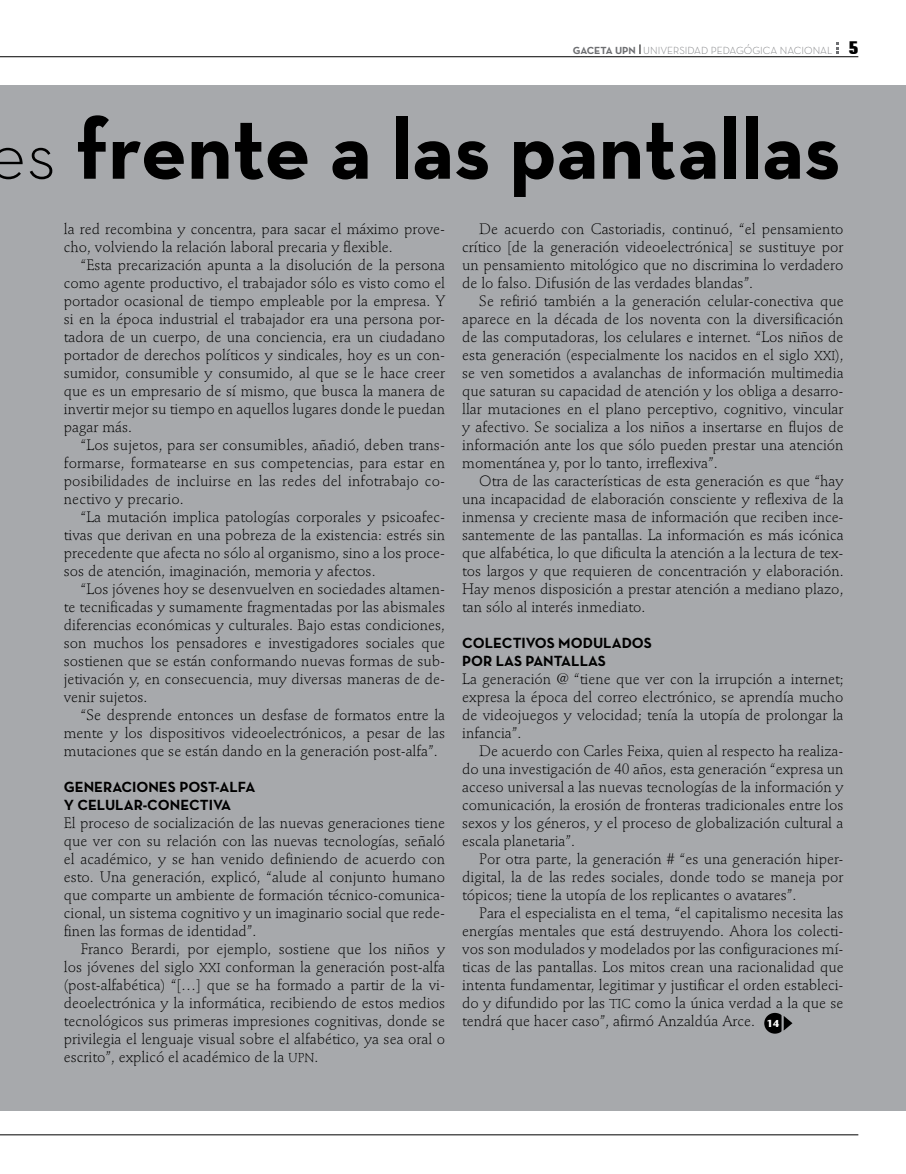
<style>
.page{position:relative;width:906px;height:1174px;background:#fff}
.page>*{position:absolute;margin:0;border:0;box-sizing:border-box;transform-origin:0 0}
.t1{font:700 86.1px "Neutra Text";letter-spacing:-.005em;color:#000}
.t2{font:300 15px/18px "Stempel Schneidler";color:#000;text-align:justify}
.t3{font:700 15px/18px "Neutra Text";color:#000}
.t4{font:300 10.5px "Neutra Text";color:#77787b}
.s1{font-weight:700;color:#6d6e71}
.s2{font-family:"Briem Akademi MM 900 400";font-weight:400;font-size:18px;color:#000}
.s3{font-weight:300;font-size:74.1px}
.s4{font-family:"Stempel Schneidler Light SC850";font-weight:400;font-size:12.75px}
.s5{font-family:"Stone Sans";font-weight:700;font-size:10.05px;color:#fff}
</style>
<div class="page">
<hr style="left:0;top:56px;width:858px;height:1px;background:#000">
<svg style="left:836px;top:42px;width:3px;height:12px"></svg>
<hr style="left:0;top:1134px;width:858px;height:1px;background:#000">
<div style="left:0;top:85px;width:906px;height:1025px;background:#a7a9ac"></div>
<div style="left:764px;top:1012px;width:21px;height:21px;background:#000;border-radius:50%"></div>
<svg style="left:781px;top:1015px;width:11px;height:17px"></svg>
<p class="t4" style="left:573px;top:44px;width:287px"><span class="s1">GACETA UPN</span> UNIVERSIDAD PEDAGÓGICA NACIONAL <span class="s2">5</span></p>
<h1 class="t1" style="left:-11px;top:96px;width:853px"><span class="s3">ES</span> FRENTE A LAS PANTALLAS</h1>
<p class="t2" style="left:64px;top:220px;width:383px">la red recombina y concentra, para sacar el máximo prove&shy;cho, volviendo la relación laboral precaria y flexible.</p>
<p class="t2" style="left:64px;top:256px;width:383px;text-indent:17px">“Esta precarización apunta a la disolución de la persona como agente productivo, el trabajador sólo es visto como el portador ocasional de tiempo empleable por la empresa. Y si en la época industrial el trabajador era una persona por&shy;tadora de un cuerpo, de una conciencia, era un ciudadano portador de derechos políticos y sindicales, hoy es un con&shy;sumidor, consumible y consumido, al que se le hace creer que es un empresario de sí mismo, que busca la manera de invertir mejor su tiempo en aquellos lugares donde le puedan pagar más.</p>
<p class="t2" style="left:64px;top:436px;width:383px;text-indent:17px">“Los sujetos, para ser consumibles, añadió, deben trans&shy;formarse, formatearse en sus competencias, para estar en posibilidades de incluirse en las redes del infotrabajo co&shy;nectivo y precario.</p>
<p class="t2" style="left:64px;top:508px;width:383px;text-indent:17px">“La mutación implica patologías corporales y psicoafec&shy;tivas que derivan en una pobreza de la existencia: estrés sin precedente que afecta no sólo al organismo, sino a los proce&shy;sos de atención, imaginación, memoria y afectos.</p>
<p class="t2" style="left:64px;top:580px;width:383px;text-indent:17px">“Los jóvenes hoy se desenvuelven en sociedades altamen&shy;te tecnificadas y sumamente fragmentadas por las abismales diferencias económicas y culturales. Bajo estas condiciones, son muchos los pensadores e investigadores sociales que sostienen que se están conformando nuevas formas de sub&shy;jetivación y, en consecuencia, muy diversas maneras de de&shy;venir sujetos.</p>
<p class="t2" style="left:64px;top:706px;width:383px;text-indent:17px">“Se desprende entonces un desfase de formatos entre la mente y los dispositivos videoelectrónicos, a pesar de las mutaciones que se están dando en la generación post-alfa”.</p>
<p class="t3" style="left:64px;top:778px;width:21px">GENE</p>
<p class="t2" style="left:462px;top:220px;width:383px;text-indent:17px">De acuerdo con Castoriadis, continuó, “el pensamiento crítico [de la generación videoelectrónica] se sustituye por un pensamiento mitológico que no discrimina lo verdadero de lo falso. Difusión de las verdades blandas”.</p>
<p class="t2" style="left:462px;top:292px;width:383px;text-indent:17px">Se refirió también a la generación celular-conectiva que aparece en la década de los noventa con la diversificación de las computadoras, los celulares e internet. “Los niños de esta generación (especialmente los nacidos en el siglo <span class="s4">XXI</span>), se ven sometidos a avalanchas de información multimedia que saturan su capacidad de atención y los obliga a desarro&shy;llar mutaciones en el plano perceptivo, cognitivo, vincular y afectivo. Se socializa a los niños a insertarse en flujos de información ante los que sólo pueden prestar una atención momentánea y, por lo tanto, irreflexiva”.</p>
<p class="t2" style="left:462px;top:472px;width:383px;text-indent:17px">Otra de las características de esta generación es que “hay una incapacidad de elaboración consciente y reflexiva de la inmensa y creciente masa de información que reciben ince&shy;santemente de las pantallas. La información es más icónica que alfabética, lo que dificulta la atención a la lectura de tex&shy;tos largos y que requieren de concentración y elaboración.<br>Hay menos disposición a prestar atención a mediano plazo, tan sólo al interés inmediato.</p>
<p class="t3" style="left:462px;top:634px;width:191px">COLECTIVOS MODU LADOS<br>POR LAS PANTALLAS</p>
<p class="t2" style="left:462px;top:670px;width:383px">La generación @ “tiene que ver con la irrupción a internet; expresa la época del correo electrónico, se aprendía mucho de videojuegos y velocidad; tenía la utopía de prolongar la infancia”.</p>
<p class="t2" style="left:462px;top:742px;width:383px;text-indent:17px">De acuerdo con Carles Feixa, quien al respecto ha realiza&shy;do una investigación de 40 años, esta generación “expresa un acceso universal a las nuevas tecnologías de la información y comunicación, la erosión de fronteras tradicionales entre los sexos y los géneros, y el proceso de globalización cultural a escala planetaria”.</p>
<p class="t2" style="left:462px;top:850px;width:383px;text-indent:17px">Por otra parte, la generación # “es una generación hiper&shy;digital, la de las redes sociales, donde todo se maneja por tópicos; tiene la utopía de los replicantes o avatares”.</p>
<p class="t2" style="left:462px;top:904px;width:383px;text-indent:17px">Para el especialista en el tema, “el capitalismo necesita las energías mentales que está destruyendo. Ahora los colecti&shy;vos son modulados y modelados por las configuraciones mí&shy;ticas de las pantallas. Los mitos crean una racionalidad que intenta fundamentar, legitimar y justificar el orden estableci&shy;do y difundido por las <span class="s4">TIC</span> como la única verdad a la que se tendrá que hacer caso”, afirmó Anzaldúa Arce. <span class="s5">14</span></p>
<p class="t3" style="left:64px;top:778px;width:193px;text-indent:39px">RACI ONES POST-ALFA<br>Y CE LU LAR-CONEC</p>
<p class="t3" style="left:200px;top:796px;width:33px">TIVA</p>
<p class="t2" style="left:64px;top:814px;width:383px">El proceso de socialización de las nuevas generaciones tiene que ver con su relación con las nuevas tecnologías, señaló el académico, y se han venido definiendo de acuerdo con esto. Una generación, explicó, “alude al conjunto humano que comparte un ambiente de formación técnico-comunica&shy;cional, un sistema cognitivo y un imaginario social que rede&shy;finen las formas de identidad”.</p>
<p class="t2" style="left:64px;top:940px;width:383px;text-indent:17px">Franco Berardi, por ejemplo, sostiene que los niños y los jóvenes del siglo <span class="s4">XXI</span> conforman la generación post-alfa (post-alfabética) “[…] que se ha formado a partir de la vi&shy;deoelectrónica y la informática, recibiendo de estos medios tecnológicos sus primeras impresiones cognitivas, donde se privilegia el lenguaje visual sobre el alfabético, ya sea oral o escrito”, explicó el académico de la <span class="s4">UPN</span>.</p>
</div>
